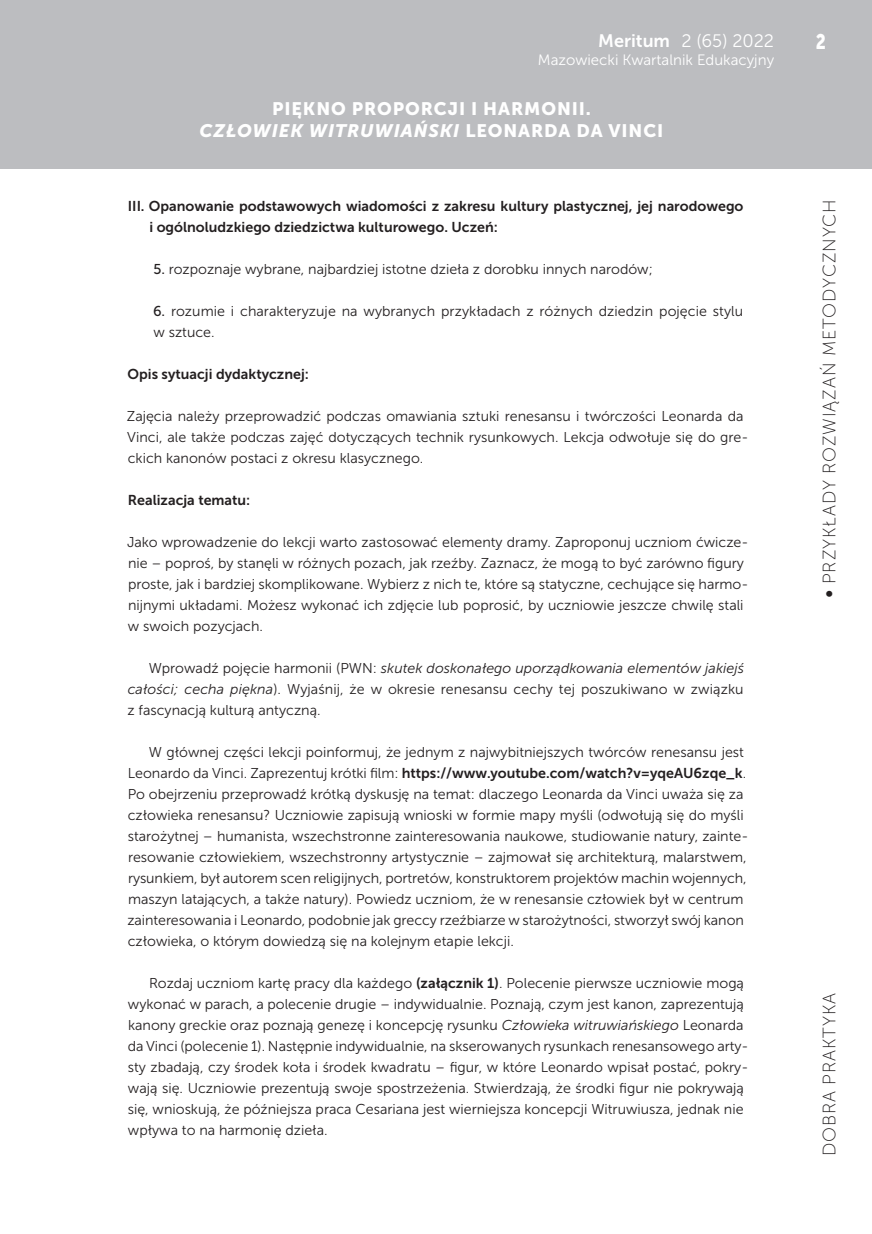
<style>
.page{position:relative;width:872px;height:1234px;background:#fff}
.page>*{position:absolute;margin:0;border:0;box-sizing:border-box;transform-origin:0 0}
.t1{font:21px "Museo Sans 900";color:#fff;scale:.8 1}
.t2{font:18px/21.6px "Museo Sans 900";letter-spacing:.05em;color:#fff;text-align:center}
.t3{font:18px "Museo Sans 100";letter-spacing:.05em;color:#231f20}
.t4{font:18px "Museo Sans 300";color:#fff}
.t5{font:15px "Museo Sans 300";color:#fff}
.PODSTAWOWY_MERITUM{font:14.25px/21px "Museo Sans 300";color:#231f20}
.PODSTAWOWY_MERITUM-2{font:14.25px/21px "Museo Sans 700";color:#231f20}
.s1{font-family:"Museo Sans 700"}
.s2{font-style:italic}
.s3{font-family:"Museo Sans 500"}
.s4{font-family:"Museo Sans 300";font-size:21px}
</style>
<div class="page">
<div style="left:0;top:0;width:872px;height:169px;background:#bcbdc0"></div>
<p class="t4" style="left:598px;top:31px;width:177px"><span class="s1">Meritum</span> 2 (65) 2022</p>
<p class="t5" style="left:538px;top:52px;width:238px">Mazowiecki Kwartalnik Edukacyjny</p>
<p class="t2" style="left:199px;top:98px;width:465px">PIĘKNO PROPORCJI I HARMONII.<br><span class="s2">CZŁOWIEK WITRUWIAŃSKI</span> LEONARDA DA VINCI</p>
<p class="PODSTAWOWY_MERITUM-2" style="left:149px;top:195px;width:595px;text-indent:-22px">III. Opanowanie podstawowych wiadomości z zakresu kultury plastycznej, jej narodowego i ogólnoludzkiego dziedzictwa kulturowego. Uczeń:</p>
<p class="PODSTAWOWY_MERITUM" style="left:153px;top:258px;width:501px"><span class="s3">5.</span> rozpoznaje wybrane, najbardziej istotne dzieła z dorobku innych narodów;</p>
<p class="PODSTAWOWY_MERITUM" style="left:153px;top:300px;width:591px"><span class="s3">6.</span> rozumie i charakteryzuje na wybranych przykładach z różnych dziedzin pojęcie stylu w sztuce.</p>
<p class="PODSTAWOWY_MERITUM-2" style="left:128px;top:363px;width:183px">Opis sytuacji dydaktycznej:</p>
<p class="PODSTAWOWY_MERITUM" style="left:127px;top:405px;width:623px">Zajęcia należy przeprowadzić podczas omawiania sztuki renesansu i twórczości Leonarda da<br>Vinci, ale także podczas zajęć dotyczących technik rysunkowych. Lekcja odwołuje się do gre&shy;ckich kanonów postaci z okresu klasycznego.</p>
<p class="PODSTAWOWY_MERITUM-2" style="left:128px;top:489px;width:124px">Realizacja tematu:</p>
<p class="PODSTAWOWY_MERITUM" style="left:127px;top:531px;width:623px">Jako wprowadzenie do lekcji warto zastosować elementy dramy. Zaproponuj uczniom ćwicze&shy;nie – poproś, by stanęli w różnych pozach, jak rzeźby. Zaznacz, że mogą to być zarówno figury proste, jak i bardziej skomplikowane. Wybierz z nich te, które są statyczne, cechujące się harmo&shy;nijnymi układami. Możesz wykonać ich zdjęcie lub poprosić, by uczniowie jeszcze chwilę stali w swoich pozycjach.</p>
<p class="PODSTAWOWY_MERITUM" style="left:127px;top:657px;width:618px;text-align:justify;text-indent:22px">Wprowadź pojęcie harmonii (PWN: <span class="s2">skutek doskonałego uporządkowania elementów jakiejś całości; cecha piękna</span>). Wyjaśnij, że w okresie renesansu cechy tej poszukiwano w związku z fascynacją kulturą antyczną.</p>
<p class="PODSTAWOWY_MERITUM" style="left:127px;top:741px;width:622px;text-indent:22px">W głównej części lekcji poinformuj, że jednym z najwybitniejszych twórców renesansu jest Leonardo da Vinci. Zaprezentuj krótki film: <span class="s1">https://www.youtube.com/watch?v=yqeAU6zqe_k</span>.<br>Po obejrzeniu przeprowadź krótką dyskusję na temat: dlaczego Leonarda da Vinci uważa się za człowieka renesansu? Uczniowie zapisują wnioski w formie mapy myśli (odwołują się do myśli starożytnej – humanista, wszechstronne zainteresowania naukowe, studiowanie natury, zainte&shy;resowanie człowiekiem, wszechstronny artystycznie – zajmował się architekturą, malarstwem, rysunkiem, był autorem scen religijnych, portretów, konstruktorem projektów machin wojennych, maszyn latających, a także natury). Powiedz uczniom, że w renesansie człowiek był w centrum zainteresowania i Leonardo, podobnie jak greccy rzeźbiarze w starożytności, stworzył swój kanon człowieka, o którym dowiedzą się na kolejnym etapie lekcji.</p>
<p class="PODSTAWOWY_MERITUM" style="left:128px;top:972px;width:622px;text-indent:21px">Rozdaj uczniom kartę pracy dla każdego <span class="s1">(załącznik 1)</span>. Polecenie pierwsze uczniowie mogą wykonać w parach, a polecenie drugie – indywidualnie. Poznają, czym jest kanon, zaprezentują kanony greckie oraz poznają genezę i koncepcję rysunku <span class="s2">Człowieka witruwiańskiego</span> Leonarda da Vinci (polecenie 1). Następnie indywidualnie, na skserowanych rysunkach renesansowego arty&shy;sty zbadają, czy środek koła i środek kwadratu – figur, w które Leonardo wpisał postać, pokry&shy;wają się. Uczniowie prezentują swoje spostrzeżenia. Stwierdzają, że środki figur nie pokrywają się, wnioskują, że późniejsza praca Cesariana jest wierniejsza koncepcji Witruwiusza, jednak nie wpływa to na harmonię dzieła.</p>
<h1 class="t1" style="left:815px;top:29px;width:14px">2</h1>
<p class="t3" style="left:820px;top:597px;width:400px;rotate:-90deg"><span class="s4">•</span> PRZYKŁADY ROZWIĄZAŃ METODYCZNYCH</p>
<p class="t3" style="left:820px;top:1156px;width:165px;rotate:-90deg">DOBRA PRAKTYKA</p>
</div>
